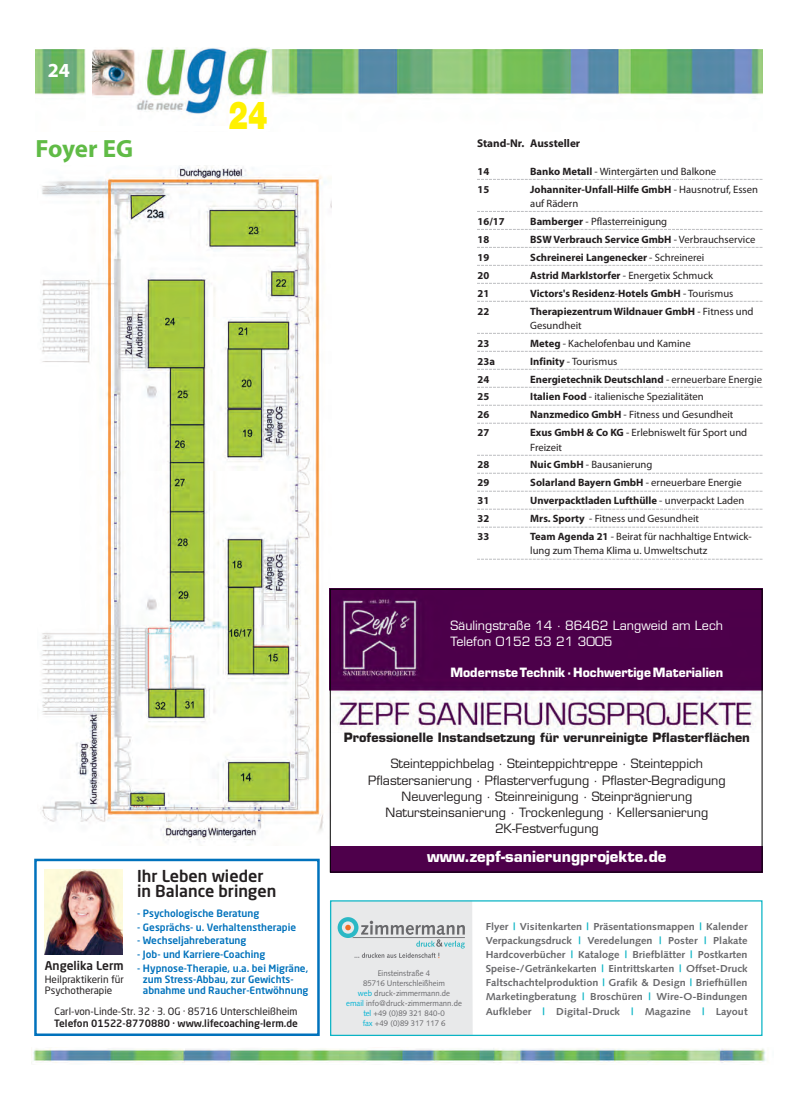
<style>
.page{position:relative;width:798px;height:1117px;background:#fff}
.page>*{position:absolute;margin:0;border:0;box-sizing:border-box;transform-origin:0 0}
.t1{font:900 38.75px "Helvetica Neue";color:#fff101;scale:.75 1}
.t2{font:700 25px "Myriad Pro";letter-spacing:-.01em;color:#60bb46}
.t3{font:700 20px "Myriad Pro";color:#fff}
.t4{font:500 16.25px/15px "Neo Sans Pro";color:#231f20}
.t5{font:700 15px "Eurostile LT Std";color:#fff}
.t6{font:12.5px/16.2px "Eurostile LT Std";color:#231f20;text-align:center}
.t7{font:700 12.5px "Eurostile LT Std";color:#231f20}
.t8{font:12.5px/16.2px "Eurostile LT Std";color:#fff}
.t9{font:700 12.5px "Eurostile LT Std";color:#fff}
.t10{font:500 12px "Neo Sans Pro";color:#231f20}
.t11{font:700 11.25px "Myriad Pro";color:#231f20}
.t12{font:700 10.62px/14.1px "Myriad Pro";color:#231f20}
.t13{font:10.62px/14.1px "Myriad Pro";color:#231f20}
.t14{font:700 10.12px/14px "Syntax";color:#69696c;text-align:justify;scale:1.07 1}
.t15{font:500 10px/11.2px "Neo Sans Pro";color:#0072bc}
.t16{font:10px/11.2px "Neo Sans Pro";color:#231f20}
.t17{font:500 10px "Neo Sans Pro";color:#231f20}
.t18{font:8.12px/10px "Syntax";letter-spacing:-.005em;color:#69696c;text-align:center;scale:.96 1}
.s1{font-weight:700}
.s2{font-weight:400}
.s3{color:#00b2d3}
.s4{color:#0bb4c5}
</style>
<div class="page">
<img style="left:35px;top:50px;width:727px;height:49px">
<div style="left:86px;top:50px;width:183px;height:81px;background:#fff"></div>
<img style="left:92px;top:47px;width:177px;height:70px">
<div style="left:229px;top:99px;width:37px;height:32px;background:#fff"></div>
<img style="left:33px;top:1048px;width:733px;height:15px">
<svg style="left:477px;top:179px;width:285px;height:1px"></svg>
<svg style="left:477px;top:211px;width:285px;height:1px"></svg>
<svg style="left:477px;top:229px;width:285px;height:1px"></svg>
<svg style="left:477px;top:247px;width:285px;height:1px"></svg>
<svg style="left:477px;top:265px;width:285px;height:1px"></svg>
<svg style="left:477px;top:283px;width:285px;height:1px"></svg>
<svg style="left:477px;top:301px;width:285px;height:1px"></svg>
<svg style="left:477px;top:333px;width:285px;height:1px"></svg>
<svg style="left:477px;top:351px;width:285px;height:1px"></svg>
<svg style="left:477px;top:369px;width:285px;height:1px"></svg>
<svg style="left:477px;top:386px;width:285px;height:1px"></svg>
<svg style="left:477px;top:404px;width:285px;height:1px"></svg>
<svg style="left:477px;top:422px;width:285px;height:1px"></svg>
<svg style="left:477px;top:454px;width:285px;height:1px"></svg>
<svg style="left:477px;top:472px;width:285px;height:1px"></svg>
<svg style="left:477px;top:490px;width:285px;height:1px"></svg>
<svg style="left:477px;top:508px;width:285px;height:1px"></svg>
<svg style="left:477px;top:526px;width:285px;height:1px"></svg>
<svg style="left:477px;top:558px;width:285px;height:1px"></svg>
<img style="left:40px;top:165px;width:291px;height:680px">
<div style="left:34px;top:858px;width:285px;height:177px;border:2px solid #0072bc"></div>
<img style="left:45px;top:869px;width:78px;height:85px">
<div style="left:330px;top:845px;width:432px;height:27px;background:#4e004b"></div>
<img style="left:332px;top:590px;width:428px;height:142px">
<div style="left:330px;top:588px;width:432px;height:284px;border:1px solid #000"></div>
<svg style="left:330px;top:900px;width:142px;height:135px;background:#dae1e2"></svg>
<h3 class="t3" style="left:48px;top:63px;width:24px">24</h3>
<h2 class="t2" style="left:35px;top:139px;width:99px">Foyer EG</h2>
<h1 class="t1" style="left:228px;top:102px;width:53px">24</h1>
<h3 class="t4" style="left:137px;top:869px;width:141px">Ihr Leben wieder in Balance bringen</h3>
<p class="t15" style="left:137px;top:908px;width:123px">- Psychologische Beratung</p>
<p class="t15" style="left:137px;top:921px;width:160px">- Gesprächs- u. Verhaltenstherapie</p>
<p class="t15" style="left:137px;top:935px;width:111px">- Wechseljahreberatung</p>
<p class="t15" style="left:137px;top:949px;width:129px">- Job- und Karriere-Coaching</p>
<p class="t15" style="left:143px;top:963px;width:167px;text-indent:-6px">- Hypnose-Therapie, u.a. bei Migräne, zum Stress-Abbau, zur Gewichts&shy;abnahme und Raucher-Entwöhnung</p>
<p class="t10" style="left:45px;top:960px;width:80px">Angelika Lerm</p>
<p class="t16" style="left:45px;top:973px;width:80px">Heilpraktikerin für<br>Psychotherapie</p>
<p class="t16" style="left:55px;top:1005px;width:244px">Carl-von-Linde-Str. 32 · 3. OG · 85716 Unterschleißheim</p>
<p class="t17" style="left:54px;top:1019px;width:245px">Telefon 01522-8770880 · www.lifecoaching-lerm.de</p>
<p class="t11" style="left:477px;top:139px;width:105px">Stand-Nr. Aussteller</p>
<p class="t12" style="left:477px;top:165px;width:13px">14</p>
<p class="t13" style="left:530px;top:165px;width:187px"><span class="s1">Banko Metall</span> - Wintergärten und Balkone</p>
<p class="t12" style="left:477px;top:183px;width:13px">15</p>
<p class="t12" style="left:530px;top:183px;width:229px">Johanniter-Unfall-Hilfe GmbH <span class="s2">- Hausnotruf, Essen auf Rädern</span></p>
<p class="t12" style="left:477px;top:215px;width:29px">16/17</p>
<p class="t13" style="left:530px;top:215px;width:138px"><span class="s1">Bamberger</span> - Pflasterreinigung</p>
<p class="t12" style="left:477px;top:233px;width:13px">18</p>
<p class="t12" style="left:530px;top:233px;width:227px">BSW Verbrauch Service GmbH <span class="s2">- Verbrauchservice</span></p>
<p class="t12" style="left:477px;top:251px;width:13px">19</p>
<p class="t12" style="left:530px;top:251px;width:175px">Schreinerei Langenecker <span class="s2">- Schreinerei</span></p>
<p class="t12" style="left:477px;top:269px;width:13px">20</p>
<p class="t12" style="left:530px;top:269px;width:184px">Astrid Marklstorfer <span class="s2">- Energetix Schmuck</span></p>
<p class="t12" style="left:477px;top:287px;width:13px">21</p>
<p class="t12" style="left:530px;top:287px;width:205px">Victors's Residenz<span class="s2">-</span>Hotels GmbH <span class="s2">- Tourismus</span></p>
<p class="t12" style="left:477px;top:305px;width:13px">22</p>
<p class="t12" style="left:530px;top:305px;width:225px">Therapiezentrum Wildnauer GmbH <span class="s2">- Fitness und<br>Gesundheit</span></p>
<p class="t12" style="left:477px;top:337px;width:13px">23</p>
<p class="t13" style="left:530px;top:337px;width:162px"><span class="s1">Meteg</span> - Kachelofenbau und Kamine</p>
<p class="t12" style="left:477px;top:355px;width:19px">23a</p>
<p class="t13" style="left:530px;top:355px;width:89px"><span class="s1">Infinity</span> - Tourismus</p>
<p class="t12" style="left:477px;top:373px;width:13px">24</p>
<p class="t12" style="left:530px;top:373px;width:233px">Energietechnik Deutschland <span class="s2">- erneuerbare Energie</span></p>
<p class="t12" style="left:477px;top:390px;width:13px">25</p>
<p class="t13" style="left:530px;top:390px;width:175px"><span class="s1">Italien Food</span> - italienische Spezialitäten</p>
<p class="t12" style="left:477px;top:408px;width:13px">26</p>
<p class="t13" style="left:530px;top:408px;width:205px"><span class="s1">Nanzmedico GmbH</span> - Fitness und Gesundheit</p>
<p class="t12" style="left:477px;top:426px;width:13px">27</p>
<p class="t13" style="left:530px;top:426px;width:218px"><span class="s1">Exus GmbH &amp; Co KG</span> - Erlebniswelt für Sport und<br>Freizeit</p>
<p class="t12" style="left:477px;top:458px;width:13px">28</p>
<p class="t13" style="left:530px;top:458px;width:124px"><span class="s1">Nuic GmbH</span> - Bausanierung</p>
<p class="t12" style="left:477px;top:476px;width:13px">29</p>
<p class="t12" style="left:530px;top:476px;width:213px">Solarland Bayern GmbH <span class="s2">- erneuerbare Energie</span></p>
<p class="t12" style="left:477px;top:494px;width:13px">31</p>
<p class="t12" style="left:530px;top:494px;width:215px">Unverpacktladen Lufthülle <span class="s2">- unverpackt Laden</span></p>
<p class="t12" style="left:477px;top:512px;width:13px">32</p>
<p class="t13" style="left:530px;top:512px;width:170px"><span class="s1">Mrs. Sporty</span> - Fitness und Gesundheit</p>
<p class="t12" style="left:477px;top:530px;width:13px">33</p>
<p class="t13" style="left:530px;top:530px;width:223px"><span class="s1">Team Agenda 21</span> - Beirat für nachhaltige Entwick&shy;lung zum Thema Klima u. Umweltschutz</p>
<p class="t8" style="left:450px;top:617px;width:274px">Säulingstraße 14 · 86462 Langweid am Lech<br>Telefon 0152 53 21 3005</p>
<p class="t9" style="left:450px;top:665px;width:274px">Modernste Technik · Hochwertige Materialien</p>
<p class="t7" style="left:344px;top:730px;width:407px">Professionelle Instandsetzung für verunreinigte Pflasterflächen</p>
<p class="t6" style="left:368px;top:755px;width:359px">Steinteppichbelag · Steinteppichtreppe · Steinteppich Pflastersanierung · Pflasterverfugung · Pflaster-Begradigung Neuverlegung · Steinreinigung · Steinprägnierung Natursteinsanierung · Trockenlegung · Kellersanierung 2K-Festverfugung</p>
<h3 class="t5" style="left:427px;top:848px;width:241px">www.zepf-sanierungprojekte.de</h3>
<p class="t18" style="left:346px;top:968px;width:122px">Einsteinstraße 4<br>85716 Unterschleißheim<br><span class="s3">web</span> druck-zimmermann.de<br><span class="s3">email</span> info@druck-zimmermann.de <span class="s3">tel</span> +49 (0)89 321 840-0<br><span class="s3">fax</span> +49 (0)89 317 117 6</p>
<p class="t14" style="left:485px;top:920px;width:246px">Flyer <span class="s4">|</span> Visitenkarten <span class="s4">|</span> Präsentationsmappen <span class="s4">|</span> Kalender Verpackungsdruck <span class="s4">|</span> Veredelungen <span class="s4">|</span> Poster <span class="s4">|</span> Plakate Hardcoverbücher <span class="s4">|</span> Kataloge <span class="s4">|</span> Briefblätter <span class="s4">|</span> Postkarten Speise-/Getränkekarten <span class="s4">|</span> Eintrittskarten <span class="s4">|</span> Offset-Druck Faltschachtelproduktion <span class="s4">|</span> Grafik &amp; Design <span class="s4">|</span> Briefhüllen Marketingberatung <span class="s4">|</span> Broschüren <span class="s4">|</span> Wire-O-Bindungen Aufkleber <span class="s4">|</span> Digital-Druck <span class="s4">|</span> Magazine <span class="s4">|</span> Layout</p>
</div>
